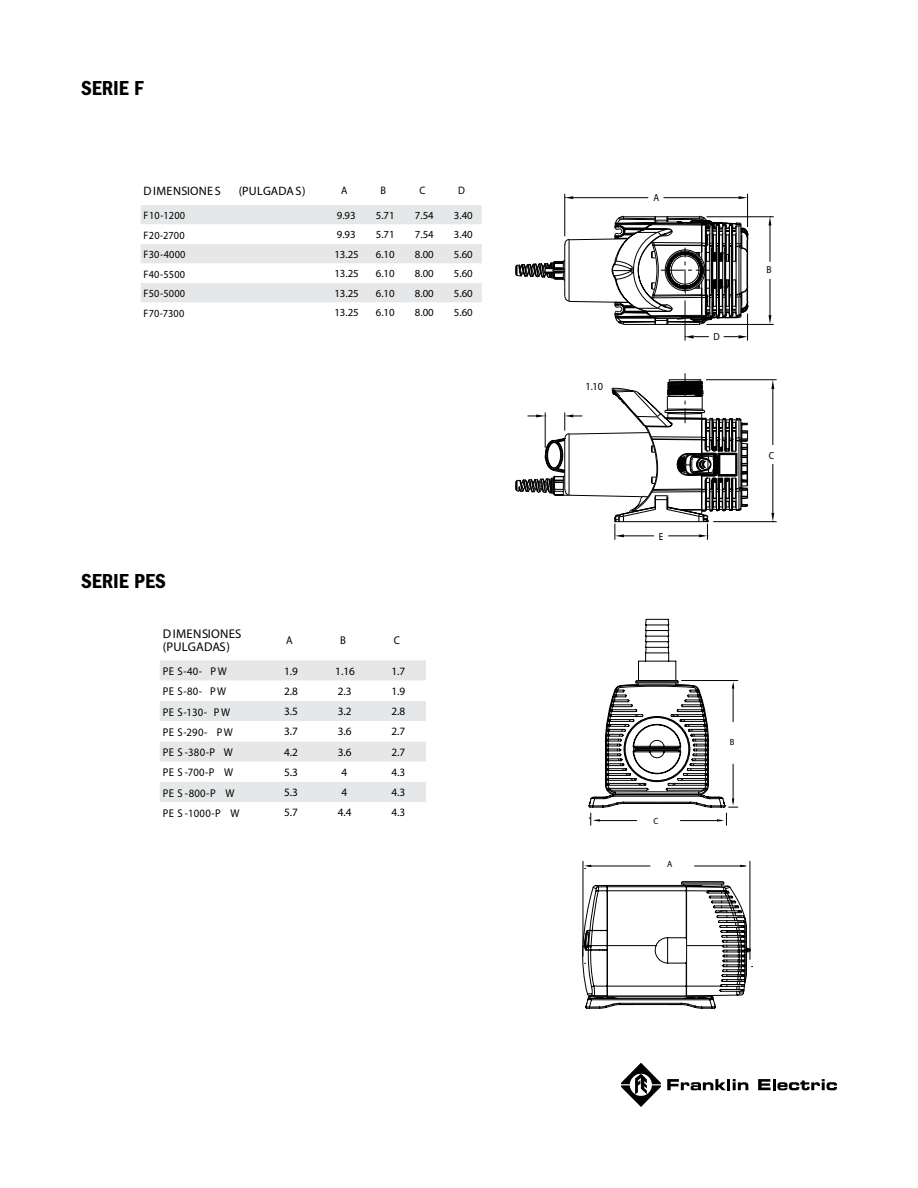
<style>
.page{position:relative;width:918px;height:1188px;background:#fff}
.page>*{position:absolute;margin:0;border:0;box-sizing:border-box;transform-origin:0 0}
.t1{font:21px "ITC Franklin Gothic Std Dm Cd";color:#000}
.t2{font:900 12.6px/12.6px "Gotham";letter-spacing:.02em;color:#000}
.t3{font:900 12.15px "Gotham";letter-spacing:.025em;color:#000}
.t4{font:700 11.25px "Gotham";letter-spacing:.025em;color:#000;scale:.95 1}
.t5{font:300 condensed 11.25px "Univers LT Std";color:#000}
.t6{font:300 condensed 10.8px "Univers LT Std";color:#000}
.t7{font:700 10.8px "Gotham";letter-spacing:.015em;color:#000;scale:.95 1}
.t8{font:10.8px "Gotham";color:#000;scale:.95 1}
.t9{font:10.2px "Gotham";color:#000;scale:.93 1}
.t10{font:9px "Gotham";color:#000;scale:.96 1}
</style>
<div class="page">
<svg style="left:667px;top:1079px;width:81px;height:11px"></svg>
<svg style="left:758px;top:1079px;width:79px;height:11px"></svg>
<svg style="left:621px;top:1063px;width:40px;height:44px"></svg>
<hr style="left:573px;top:197px;width:75px;height:1px;background:#000">
<hr style="left:664px;top:197px;width:74px;height:1px;background:#000">
<hr style="left:565px;top:194px;width:1px;height:42px;background:#000">
<hr style="left:747px;top:194px;width:1px;height:33px;background:#000">
<svg style="left:738px;top:196px;width:10px;height:3px"></svg>
<svg style="left:565px;top:196px;width:8px;height:3px"></svg>
<hr style="left:770px;top:226px;width:1px;height:36px;background:#000">
<hr style="left:770px;top:279px;width:1px;height:36px;background:#000">
<hr style="left:707px;top:217px;width:67px;height:1px;background:#000">
<hr style="left:707px;top:324px;width:67px;height:1px;background:#000">
<svg style="left:769px;top:315px;width:2px;height:9px"></svg>
<hr style="left:773px;top:464px;width:1px;height:49px;background:#000">
<hr style="left:773px;top:389px;width:1px;height:56px;background:#000">
<hr style="left:713px;top:521px;width:64px;height:1px;background:#000">
<hr style="left:706px;top:379px;width:71px;height:1px;background:#000">
<svg style="left:769px;top:217px;width:2px;height:9px"></svg>
<svg style="left:516px;top:216px;width:233px;height:125px"></svg>
<svg style="left:771px;top:380px;width:3px;height:9px"></svg>
<svg style="left:771px;top:513px;width:3px;height:9px"></svg>
<svg style="left:516px;top:373px;width:232px;height:167px"></svg>
<svg style="left:141px;top:205px;width:341px;height:97px"></svg>
<svg style="left:589px;top:619px;width:149px;height:206px"></svg>
<svg style="left:583px;top:861px;width:170px;height:146px"></svg>
<svg style="left:160px;top:660px;width:266px;height:142px"></svg>
<h1 class="t1" style="left:81px;top:76px;width:64px">SERIE F</h1>
<p class="t3" style="left:144px;top:183px;width:79px">DIMENSIONES</p>
<p class="t3" style="left:239px;top:183px;width:68px">(PULGADAS)</p>
<p class="t7" style="left:341px;top:184px;width:8px">A</p>
<p class="t7" style="left:381px;top:184px;width:7px">B</p>
<p class="t7" style="left:419px;top:184px;width:8px">C</p>
<p class="t7" style="left:458px;top:184px;width:9px">D</p>
<p class="t7" style="left:144px;top:209px;width:45px">F10-1200</p>
<p class="t6" style="left:337px;top:208px;width:20px">9.93</p>
<p class="t6" style="left:376px;top:208px;width:20px">5.71</p>
<p class="t6" style="left:415px;top:208px;width:20px">7.54</p>
<p class="t6" style="left:454px;top:208px;width:20px">3.40</p>
<p class="t7" style="left:144px;top:228px;width:45px">F20-2700</p>
<p class="t6" style="left:337px;top:228px;width:20px">9.93</p>
<p class="t6" style="left:376px;top:228px;width:20px">5.71</p>
<p class="t6" style="left:415px;top:228px;width:20px">7.54</p>
<p class="t6" style="left:454px;top:228px;width:20px">3.40</p>
<p class="t7" style="left:144px;top:248px;width:46px">F30-4000</p>
<p class="t6" style="left:334px;top:247px;width:26px">13.25</p>
<p class="t6" style="left:376px;top:247px;width:20px">6.10</p>
<p class="t6" style="left:415px;top:247px;width:20px">8.00</p>
<p class="t6" style="left:454px;top:247px;width:20px">5.60</p>
<p class="t7" style="left:144px;top:267px;width:45px">F40-5500</p>
<p class="t6" style="left:334px;top:267px;width:26px">13.25</p>
<p class="t6" style="left:376px;top:267px;width:20px">6.10</p>
<p class="t6" style="left:415px;top:267px;width:20px">8.00</p>
<p class="t6" style="left:454px;top:267px;width:20px">5.60</p>
<p class="t7" style="left:144px;top:287px;width:45px">F50-5000</p>
<p class="t6" style="left:334px;top:286px;width:26px">13.25</p>
<p class="t6" style="left:376px;top:286px;width:20px">6.10</p>
<p class="t6" style="left:415px;top:286px;width:20px">8.00</p>
<p class="t6" style="left:454px;top:286px;width:20px">5.60</p>
<p class="t7" style="left:144px;top:306px;width:44px">F70-7300</p>
<p class="t6" style="left:334px;top:306px;width:26px">13.25</p>
<p class="t6" style="left:376px;top:306px;width:20px">6.10</p>
<p class="t6" style="left:415px;top:306px;width:20px">8.00</p>
<p class="t6" style="left:454px;top:306px;width:20px">5.60</p>
<h1 class="t1" style="left:81px;top:569px;width:86px">SERIE PES</h1>
<p class="t2" style="left:163px;top:628px;width:80px">DIMENSIONES (PULGADAS)</p>
<p class="t4" style="left:286px;top:633px;width:8px">A</p>
<p class="t4" style="left:340px;top:633px;width:8px">B</p>
<p class="t4" style="left:394px;top:633px;width:8px">C</p>
<p class="t4" style="left:163px;top:664px;width:69px">PE S-40- PW</p>
<p class="t5" style="left:284px;top:664px;width:15px">1.9</p>
<p class="t5" style="left:335px;top:664px;width:21px">1.16</p>
<p class="t5" style="left:391px;top:664px;width:15px">1.7</p>
<p class="t4" style="left:163px;top:685px;width:68px">PE S-80- PW</p>
<p class="t5" style="left:284px;top:684px;width:15px">2.8</p>
<p class="t5" style="left:338px;top:684px;width:15px">2.3</p>
<p class="t5" style="left:391px;top:684px;width:15px">1.9</p>
<p class="t4" style="left:163px;top:705px;width:73px">PE S-130- PW</p>
<p class="t5" style="left:284px;top:704px;width:15px">3.5</p>
<p class="t5" style="left:338px;top:704px;width:15px">3.2</p>
<p class="t5" style="left:391px;top:704px;width:15px">2.8</p>
<p class="t4" style="left:163px;top:725px;width:75px">PE S-290- PW</p>
<p class="t5" style="left:284px;top:725px;width:15px">3.7</p>
<p class="t5" style="left:338px;top:725px;width:15px">3.6</p>
<p class="t5" style="left:391px;top:725px;width:15px">2.7</p>
<p class="t4" style="left:163px;top:745px;width:75px">PE S -380-P W</p>
<p class="t5" style="left:284px;top:745px;width:15px">4.2</p>
<p class="t5" style="left:338px;top:745px;width:15px">3.6</p>
<p class="t5" style="left:391px;top:745px;width:15px">2.7</p>
<p class="t4" style="left:163px;top:766px;width:76px">PE S -700-P W</p>
<p class="t5" style="left:284px;top:765px;width:15px">5.3</p>
<p class="t5" style="left:341px;top:765px;width:7px">4</p>
<p class="t5" style="left:391px;top:765px;width:15px">4.3</p>
<p class="t4" style="left:163px;top:786px;width:77px">PE S -800-P W</p>
<p class="t5" style="left:284px;top:785px;width:15px">5.3</p>
<p class="t5" style="left:341px;top:785px;width:7px">4</p>
<p class="t5" style="left:391px;top:785px;width:15px">4.3</p>
<p class="t4" style="left:163px;top:806px;width:82px">PE S -1000-P W</p>
<p class="t5" style="left:284px;top:806px;width:15px">5.7</p>
<p class="t5" style="left:338px;top:806px;width:15px">4.4</p>
<p class="t5" style="left:391px;top:806px;width:15px">4.3</p>
<p class="t9" style="left:653px;top:191px;width:8px">A</p>
<p class="t8" style="left:586px;top:379px;width:20px">1.10</p>
<p class="t9" style="left:659px;top:530px;width:7px">E</p>
<p class="t9" style="left:713px;top:330px;width:8px">D</p>
<p class="t9" style="left:767px;top:264px;width:7px">B</p>
<p class="t9" style="left:769px;top:449px;width:7px">C</p>
<p class="t10" style="left:653px;top:815px;width:7px">C</p>
<p class="t10" style="left:667px;top:859px;width:7px">A</p>
<p class="t10" style="left:730px;top:736px;width:6px">B</p>
</div>
